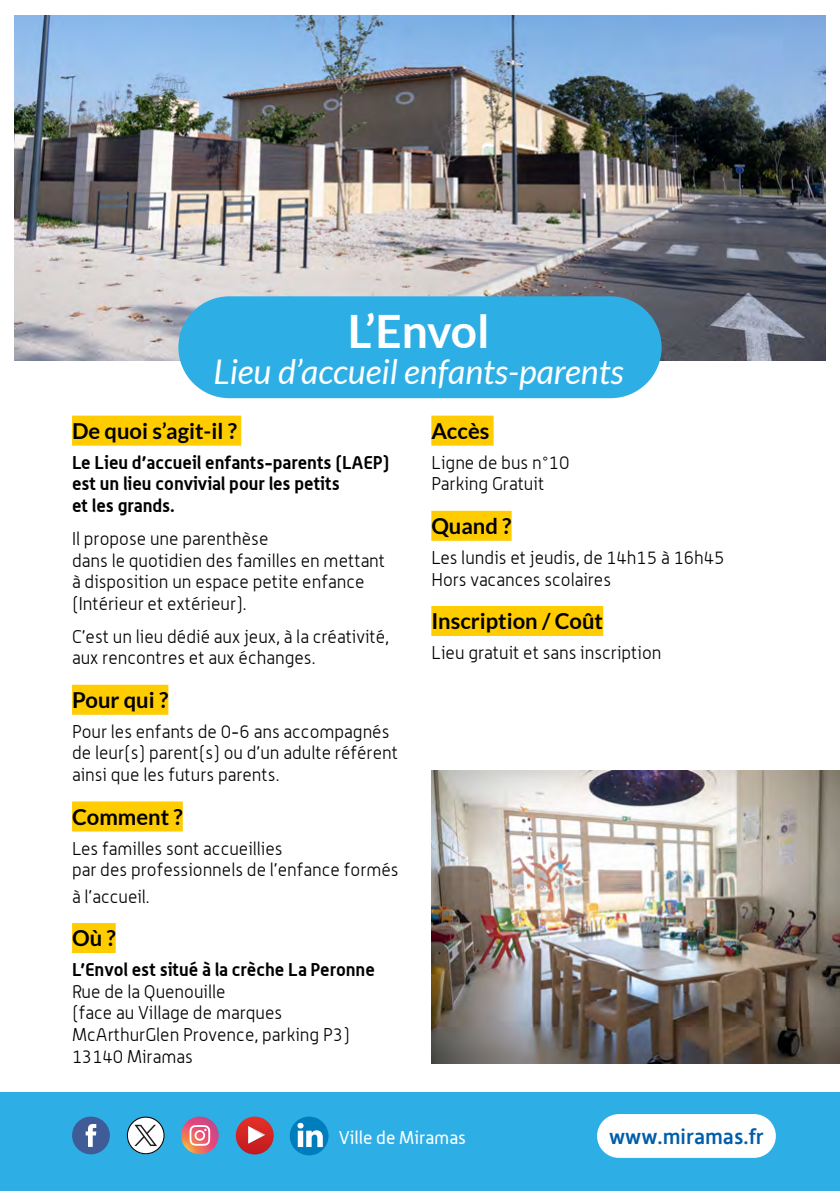
<style>
.page{position:relative;width:840px;height:1191px;background:#fff}
.page>*{position:absolute;margin:0;border:0;box-sizing:border-box;transform-origin:0 0}
.t1{font:700 46px "Lato";letter-spacing:-.01em;color:#fff}
.t2{font:italic 34px "Lato";color:#fff}
.t3{font:700 22px "Lato";color:#000}
.t4{font:500 21.4px "Alwyn New";color:#005da9}
.t5{font:300 18px/21.6px "Alwyn";color:#000}
.t6{font:700 18px/21.6px "Alwyn";color:#000}
.t7{font:18px "Alwyn";color:#fff}
</style>
<div class="page">
<div style="left:0;top:1091px;width:839px;height:100px;background:#2dafe6"></div>
<div style="left:596px;top:1114px;width:179px;height:43px;background:#fff;border-radius:22px"></div>
<svg style="left:235px;top:1116px;width:38px;height:38px"></svg>
<svg style="left:181px;top:1116px;width:37px;height:38px"></svg>
<svg style="left:189px;top:1125px;width:21px;height:20px"></svg>
<svg style="left:72px;top:1116px;width:38px;height:38px"></svg>
<div style="left:289px;top:1116px;width:39px;height:39px;background:#007dbc;border-radius:50%"></div>
<svg style="left:297px;top:1122px;width:25px;height:25px"></svg>
<svg style="left:127px;top:1116px;width:37px;height:38px"></svg>
<div style="left:72px;top:416px;width:169px;height:30px;background:#fc0"></div>
<div style="left:72px;top:684px;width:96px;height:30px;background:#fc0"></div>
<div style="left:72px;top:801px;width:111px;height:30px;background:#fc0"></div>
<div style="left:72px;top:923px;width:44px;height:30px;background:#fc0"></div>
<div style="left:431px;top:416px;width:62px;height:30px;background:#fc0"></div>
<div style="left:431px;top:511px;width:80px;height:30px;background:#fc0"></div>
<div style="left:431px;top:606px;width:172px;height:30px;background:#fc0"></div>
<img style="left:14px;top:16px;width:811px;height:344px">
<div style="left:178px;top:296px;width:483px;height:102px;background:#2dafe6;border-radius:51px"></div>
<img style="left:431px;top:770px;width:408px;height:293px">
<h1 class="t1" style="left:347px;top:305px;width:143px">L’Envol</h1>
<h2 class="t2" style="left:213px;top:352px;width:411px">Lieu d’accueil enfants-parents</h2>
<p class="t3" style="left:72px;top:418px;width:166px">De quoi s’agit-il ?</p>
<p class="t6" style="left:72px;top:451px;width:318px">Le Lieu d’accueil enfants-parents (LAEP) est un lieu convivial pour les petits<br>et les grands.</p>
<p class="t5" style="left:72px;top:527px;width:314px">Il propose une parenthèse<br>dans le quotidien des familles en mettant à disposition un espace petite enfance (Intérieur et extérieur).</p>
<p class="t5" style="left:72px;top:625px;width:318px">C’est un lieu dédié aux jeux, à la créativité, aux rencontres et aux échanges.</p>
<p class="t3" style="left:72px;top:687px;width:98px">Pour qui ?</p>
<p class="t5" style="left:72px;top:720px;width:327px">Pour les enfants de 0-6 ans accompagnés de leur(s) parent(s) ou d’un adulte référent ainsi que les futurs parents.</p>
<p class="t3" style="left:72px;top:804px;width:112px">Comment ?</p>
<p class="t5" style="left:72px;top:837px;width:328px">Les familles sont accueillies<br>par des professionnels de l’enfance formés</p>
<p class="t5" style="left:72px;top:885px;width:79px">à l’accueil.</p>
<p class="t3" style="left:72px;top:925px;width:45px">Où ?</p>
<p class="t6" style="left:72px;top:958px;width:304px">L’Envol est situé à la crèche La Peronne</p>
<p class="t5" style="left:72px;top:980px;width:279px">Rue de la Quenouille<br>(face au Village de marques<br>McArthurGlen Provence, parking P3)<br>13140 Miramas</p>
<p class="t3" style="left:431px;top:418px;width:59px">Accès</p>
<p class="t5" style="left:431px;top:451px;width:140px">Ligne de bus n°10<br>Parking Gratuit</p>
<p class="t3" style="left:431px;top:513px;width:82px">Quand ?</p>
<p class="t5" style="left:431px;top:546px;width:295px">Les lundis et jeudis, de 14h15 à 16h45<br>Hors vacances scolaires</p>
<p class="t3" style="left:431px;top:608px;width:173px">Inscription / Coût</p>
<p class="t5" style="left:431px;top:641px;width:231px">Lieu gratuit et sans inscription</p>
<p class="t7" style="left:339px;top:1127px;width:128px">Ville de Miramas</p>
<p class="t4" style="left:609px;top:1124px;width:156px">www.miramas.fr</p>
</div>
